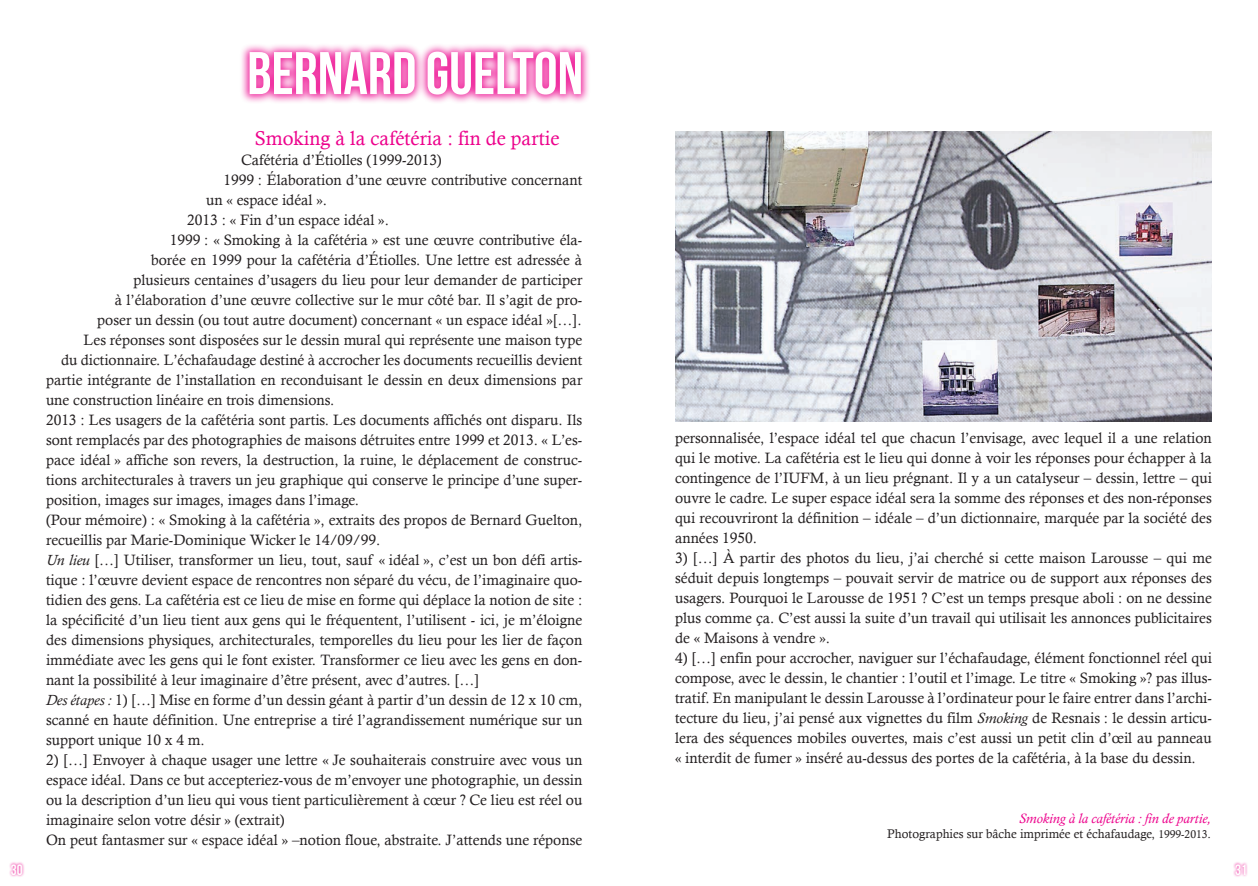
<style>
.page{position:relative;width:1258px;height:886px;background:#fff}
.page>*{position:absolute;margin:0;border:0;box-sizing:border-box;transform-origin:0 0}
.t1{font:60px "Bebas Neue";color:#fff}
.t2{font:20px "Calisto";color:#ed028c}
.t3{font:15px/20px "Calisto";color:#231f20;text-align:justify}
.t4{font:15px "Bebas Neue";color:#fff}
.t5{font:italic 13.75px "Calisto";color:#ed028c}
.t6{font:12.5px "Calisto";color:#231f20}
.s1{font-style:italic}
.s2{font-size:11.25px}
</style>
<div class="page">
<img style="left:675px;top:131px;width:537px;height:291px">
<div style="left:1233px;top:861px;width:15px;height:16px;background:#ed028c;opacity:.87"></div>
<div style="left:239px;top:42px;width:352px;height:62px;background:#ed028c;opacity:.82"></div>
<div style="left:9px;top:861px;width:16px;height:16px;background:#ed028c;opacity:.87"></div>
<p class="t4" style="left:11px;top:861px;width:13px">30</p>
<h1 class="t1" style="left:247px;top:40px;width:337px">BERNARD GUELTON</h1>
<h2 class="t2" style="left:255px;top:127px;width:306px">Smoking à la cafétéria : fin de partie</h2>
<p class="t3" style="left:241px;top:150px;width:202px">Cafétéria d’Étiolles (1999-2013)</p>
<p class="t3" style="left:224px;top:170px;width:360px">1999 : Élaboration d’une œuvre contributive concernant</p>
<p class="t3" style="left:206px;top:190px;width:123px">un « espace idéal ».</p>
<p class="t3" style="left:187px;top:210px;width:203px">2013 : « Fin d’un espace idéal ».</p>
<p class="t3" style="left:170px;top:230px;width:414px">1999 : « Smoking à la cafétéria » est une œuvre contributive éla-</p>
<p class="t3" style="left:151px;top:250px;width:433px">borée en 1999 pour la cafétéria d’Étiolles. Une lettre est adressée à</p>
<p class="t3" style="left:134px;top:270px;width:450px">plusieurs centaines d’usagers du lieu pour leur demander de participer</p>
<p class="t3" style="left:115px;top:290px;width:469px">à l’élaboration d’une œuvre collective sur le mur côté bar. Il s’agit de pro-</p>
<p class="t3" style="left:97px;top:310px;width:486px">poser un dessin (ou tout autre document) concernant « un espace idéal »[…].</p>
<p class="t3" style="left:84px;top:330px;width:500px">Les réponses sont disposées sur le dessin mural qui représente une maison type</p>
<p class="t3" style="left:61px;top:350px;width:523px">du dictionnaire. L’échafaudage destiné à accrocher les documents recueillis devient</p>
<p class="t3" style="left:46px;top:370px;width:538px">partie intégrante de l’installation en reconduisant le dessin en deux dimensions par</p>
<p class="t3" style="left:46px;top:390px;width:290px">une construction linéaire en trois dimensions.</p>
<p class="t3" style="left:46px;top:410px;width:538px">2013 : Les usagers de la cafétéria sont partis. Les documents affichés ont disparu. Ils</p>
<p class="t3" style="left:46px;top:430px;width:538px">sont remplacés par des photographies de maisons détruites entre 1999 et 2013. « L’es-</p>
<p class="t3" style="left:46px;top:450px;width:538px">pace idéal » affiche son revers, la destruction, la ruine, le déplacement de construc-</p>
<p class="t3" style="left:46px;top:470px;width:538px">tions architecturales à travers un jeu graphique qui conserve le principe d’une super-</p>
<p class="t3" style="left:46px;top:490px;width:314px">position, images sur images, images dans l’image.</p>
<p class="t3" style="left:46px;top:510px;width:538px">(Pour mémoire) : « Smoking à la cafétéria », extraits des propos de Bernard Guelton,</p>
<p class="t3" style="left:46px;top:530px;width:336px">recueillis par Marie-Dominique Wicker le 14/09/99.</p>
<p class="t3" style="left:46px;top:550px;width:538px"><span class="s1">Un lieu</span> […] Utiliser, transformer un lieu, tout, sauf « idéal », c’est un bon défi artis-</p>
<p class="t3" style="left:46px;top:570px;width:538px">tique : l’œuvre devient espace de rencontres non séparé du vécu, de l’imaginaire quo-</p>
<p class="t3" style="left:46px;top:590px;width:538px">tidien des gens. La cafétéria est ce lieu de mise en forme qui déplace la notion de site :</p>
<p class="t3" style="left:46px;top:610px;width:538px">la spécificité d’un lieu tient aux gens qui le fréquentent, l’utilisent - ici, je m’éloigne</p>
<p class="t3" style="left:46px;top:630px;width:538px">des dimensions physiques, architecturales, temporelles du lieu pour les lier de façon</p>
<p class="t3" style="left:46px;top:650px;width:538px">immédiate avec les gens qui le font exister. Transformer ce lieu avec les gens en don-</p>
<p class="t3" style="left:46px;top:670px;width:435px">nant la possibilité à leur imaginaire d’être présent, avec d’autres. […]</p>
<p class="t3" style="left:46px;top:690px;width:538px"><span class="s1">Des étapes :</span> 1) […] Mise en forme d’un dessin géant à partir d’un dessin de 12 x 10 cm,</p>
<p class="t3" style="left:46px;top:710px;width:538px">scanné en haute définition. Une entreprise a tiré l’agrandissement numérique sur un</p>
<p class="t3" style="left:46px;top:730px;width:160px">support unique 10 x 4 m.</p>
<p class="t3" style="left:46px;top:750px;width:538px;text-align:left">2) […] Envoyer à chaque usager une lettre « Je souhaiterais construire avec vous un espace idéal. Dans ce but accepteriez-vous de m’envoyer une photographie, un dessin ou la description d’un lieu qui vous tient particulièrement à cœur ? Ce lieu est réel ou imaginaire selon votre désir » (extrait)<br>On peut fantasmer sur « espace idéal » –notion floue, abstraite. J’attends une réponse</p>
<p class="t3" style="left:675px;top:428px;width:538px">personnalisée, l’espace idéal tel que chacun l’envisage, avec lequel il a une relation qui le motive. La cafétéria est le lieu qui donne à voir les réponses pour échapper à la contingence de l’IUFM, à un lieu prégnant. Il y a un catalyseur – dessin, lettre – qui ouvre le cadre. Le super espace idéal sera la somme des réponses et des non-réponses qui recouvriront la définition – idéale – d’un dictionnaire, marquée par la société des années 1950.</p>
<p class="t3" style="left:675px;top:548px;width:538px">3) […] À partir des photos du lieu, j’ai cherché si cette maison Larousse – qui me séduit depuis longtemps – pouvait servir de matrice ou de support aux réponses des usagers. Pourquoi le Larousse de 1951 ? C’est un temps presque aboli : on ne dessine plus comme ça. C’est aussi la suite d’un travail qui utilisait les annonces publicitaires de « Maisons à vendre ».</p>
<p class="t3" style="left:675px;top:648px;width:538px">4) […] enfin pour accrocher, naviguer sur l’échafaudage, élément fonctionnel réel qui compose, avec le dessin, le chantier : l’outil et l’image. Le titre « Smoking »? pas illus&shy;tratif. En manipulant le dessin Larousse à l’ordinateur pour le faire entrer dans l’archi&shy;tecture du lieu, j’ai pensé aux vignettes du film <span class="s1">Smoking</span> de Resnais : le dessin articu&shy;lera des séquences mobiles ouvertes, mais c’est aussi un petit clin d’œil au panneau « interdit de fumer » inséré au-dessus des portes de la cafétéria, à la base du dessin.</p>
<p class="t5" style="left:1019px;top:811px;width:194px">Smoking à la cafétéria : fin de partie,</p>
<p class="t6" style="left:887px;top:826px;width:325px">Photographies sur bâche imprimée et échafaudage, <span class="s2">1999-2013</span>.</p>
<p class="t4" style="left:1235px;top:861px;width:13px">31</p>
</div>
